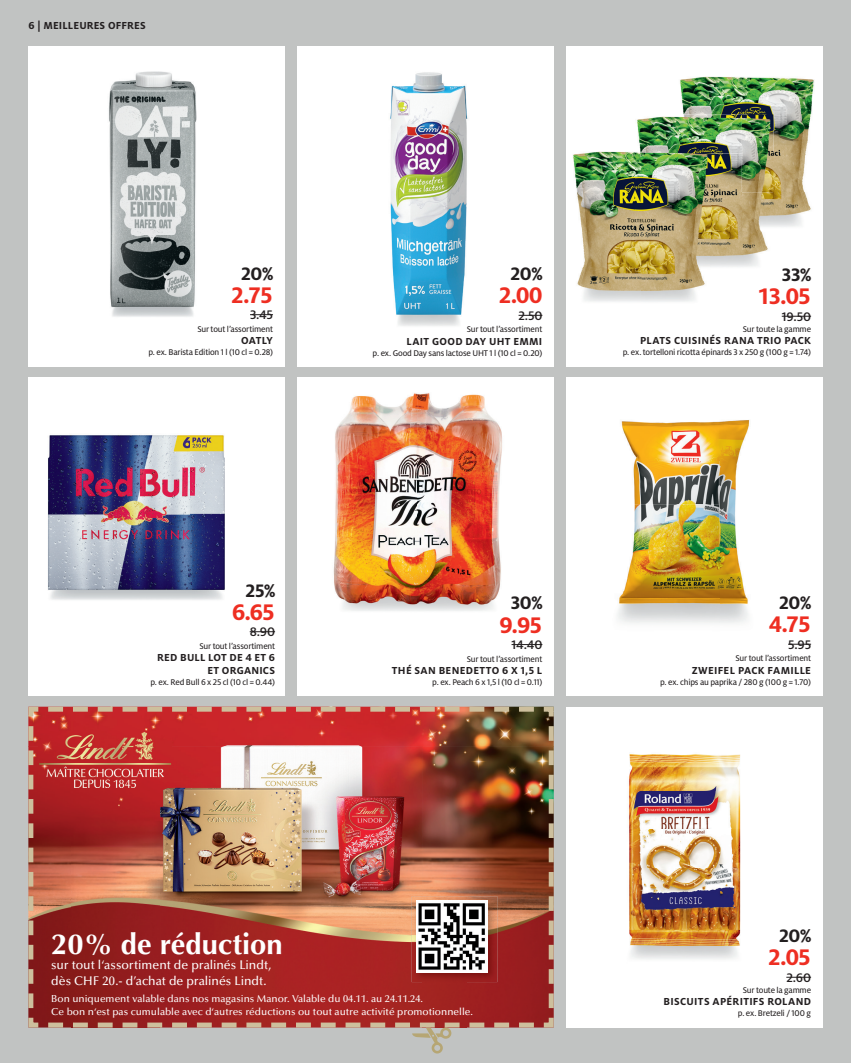
<style>
.page{position:relative;width:851px;height:1063px;background:#fff}
.page>*{position:absolute;margin:0;border:0;box-sizing:border-box;transform-origin:0 0}
.t1{font:700 29.12px "Optima LT Pro";color:#fff}
.t2{font:700 25px "Milofor Manor";letter-spacing:-.05em;color:#ee2e22}
.t3{font:700 20px "Milofor Manor";color:#231f20}
.t4{font:500 13.75px "Milofor Manor";letter-spacing:-.01em;color:#231f20}
.t5{font:500 12.62px/15.2px "Optima LT Pro";color:#fff}
.t6{font:700 11.25px/12.5px "Milofor Manor";letter-spacing:.025em;color:#231f20;text-align:right}
.t7{font:500 10.12px/12.6px "Optima LT Pro";color:#fff}
.t8{font:9.12px "Milofor Manor Text";letter-spacing:-.02em;color:#231f20}
</style>
<div class="page">
<div style="left:0;top:0;width:850px;height:1063px;background:#c1c3c2"></div>
<div style="left:28px;top:46px;width:257px;height:320px;background:#fff"></div>
<div style="left:297px;top:46px;width:256px;height:320px;background:#fff"></div>
<div style="left:566px;top:46px;width:256px;height:320px;background:#fff"></div>
<div style="left:28px;top:377px;width:257px;height:319px;background:#fff"></div>
<div style="left:297px;top:377px;width:256px;height:319px;background:#fff"></div>
<div style="left:566px;top:377px;width:256px;height:319px;background:#fff"></div>
<div style="left:566px;top:707px;width:256px;height:321px;background:#fff"></div>
<img style="left:333px;top:393px;width:169px;height:218px">
<img style="left:629px;top:754px;width:112px;height:205px">
<img style="left:617px;top:420px;width:133px;height:203px">
<img style="left:390px;top:72px;width:78px;height:254px">
<img style="left:680px;top:76px;width:134px;height:38px">
<img style="left:683px;top:114px;width:64px;height:1px">
<img style="left:747px;top:114px;width:64px;height:39px">
<img style="left:773px;top:153px;width:38px;height:74px">
<img style="left:635px;top:116px;width:43px;height:115px">
<img style="left:635px;top:231px;width:133px;height:40px">
<img style="left:678px;top:115px;width:63px;height:38px">
<img style="left:741px;top:115px;width:32px;height:116px">
<img style="left:710px;top:153px;width:31px;height:78px">
<img style="left:573px;top:151px;width:62px;height:116px">
<img style="left:577px;top:267px;width:64px;height:35px">
<img style="left:641px;top:271px;width:64px;height:31px">
<img style="left:678px;top:149px;width:32px;height:82px">
<img style="left:109px;top:71px;width:88px;height:246px">
<img style="left:48px;top:435px;width:177px;height:165px">
<svg style="left:250px;top:314px;width:23px;height:1px"></svg>
<svg style="left:250px;top:631px;width:25px;height:1px"></svg>
<svg style="left:786px;top:977px;width:25px;height:1px"></svg>
<svg style="left:518px;top:315px;width:24px;height:1px"></svg>
<hr style="left:511px;top:644px;width:31px;height:1px;background:#231f20">
<hr style="left:781px;top:316px;width:30px;height:1px;background:#231f20">
<svg style="left:788px;top:644px;width:23px;height:1px"></svg>
<svg style="left:412px;top:1030px;width:40px;height:24px"></svg>
<img style="left:28px;top:706px;width:526px;height:324px">
<p class="t6" style="left:28px;top:18px;width:119px">6 | MEILLEURES OFFRES</p>
<h3 class="t3" style="left:241px;top:261px;width:34px">20%</h3>
<h2 class="t2" style="left:231px;top:280px;width:44px">2.75</h2>
<h3 class="t4" style="left:250px;top:306px;width:24px">3.45</h3>
<p class="t8" style="left:197px;top:326px;width:77px">Sur tout l’assortiment</p>
<p class="t6" style="left:241px;top:334px;width:33px">OATLY</p>
<p class="t8" style="left:148px;top:350px;width:126px">p. ex. Barista Edition 1 l (10 cl = 0.28)</p>
<h3 class="t3" style="left:245px;top:578px;width:31px">25%</h3>
<h2 class="t2" style="left:232px;top:597px;width:44px">6.65</h2>
<h3 class="t4" style="left:250px;top:624px;width:27px">8.90</h3>
<p class="t8" style="left:199px;top:643px;width:77px">Sur tout l’assortiment</p>
<p class="t6" style="left:157px;top:651px;width:119px">RED BULL LOT DE 4 ET 6<br>ET ORGANICS</p>
<p class="t8" style="left:150px;top:679px;width:126px">p. ex. Red Bull 6 x 25 cl (10 cl = 0.44)</p>
<h3 class="t3" style="left:510px;top:262px;width:34px">20%</h3>
<h2 class="t2" style="left:498px;top:280px;width:46px">2.00</h2>
<h3 class="t4" style="left:518px;top:307px;width:25px">2.50</h3>
<p class="t8" style="left:466px;top:327px;width:77px">Sur tout l’assortiment</p>
<p class="t6" style="left:406px;top:335px;width:137px">LAIT GOOD DAY UHT EMMI</p>
<p class="t8" style="left:372px;top:350px;width:171px">p. ex. Good Day sans lactose UHT 1 l (10 cl = 0.20)</p>
<h3 class="t3" style="left:781px;top:263px;width:31px">33%</h3>
<h2 class="t2" style="left:757px;top:281px;width:55px">13.05</h2>
<h3 class="t4" style="left:781px;top:308px;width:31px">19.50</h3>
<p class="t8" style="left:742px;top:326px;width:70px">Sur toute la gamme</p>
<p class="t6" style="left:640px;top:334px;width:172px">PLATS CUISINÉS RANA TRIO PACK</p>
<p class="t8" style="left:622px;top:350px;width:190px">p. ex. tortelloni ricotta épinards 3 x 250 g (100 g = 1.74)</p>
<h3 class="t3" style="left:510px;top:591px;width:33px">30%</h3>
<h2 class="t2" style="left:499px;top:609px;width:44px">9.95</h2>
<h3 class="t4" style="left:511px;top:636px;width:32px">14.40</h3>
<p class="t8" style="left:466px;top:656px;width:77px">Sur tout l’assortiment</p>
<p class="t6" style="left:392px;top:664px;width:152px">THÉ SAN BENEDETTO 6 X 1,5 L</p>
<p class="t8" style="left:432px;top:679px;width:112px">p. ex. Peach 6 x 1,5 l (10 cl = 0.11)</p>
<h3 class="t3" style="left:779px;top:590px;width:34px">20%</h3>
<h2 class="t2" style="left:768px;top:609px;width:44px">4.75</h2>
<h3 class="t4" style="left:788px;top:636px;width:24px">5.95</h3>
<p class="t8" style="left:735px;top:656px;width:77px">Sur tout l’assortiment</p>
<p class="t6" style="left:691px;top:664px;width:121px">ZWEIFEL PACK FAMILLE</p>
<p class="t8" style="left:660px;top:679px;width:152px">p. ex. chips au paprika / 280 g (100 g = 1.70)</p>
<h1 class="t1" style="left:51px;top:927px;width:233px">20% de réduction</h1>
<h3 class="t5" style="left:51px;top:959px;width:222px">sur tout l‘assortiment de pralinés Lindt, dès CHF 20.- d’achat de pralinés Lindt.</h3>
<p class="t7" style="left:51px;top:994px;width:423px">Bon uniquement valable dans nos magasins Manor. Valable du 04.11. au 24.11.24.<br>Ce bon n‘est pas cumulable avec d‘autres réductions ou tout autre activité promotionnelle.</p>
<h3 class="t3" style="left:779px;top:924px;width:34px">20%</h3>
<h2 class="t2" style="left:767px;top:942px;width:45px">2.05</h2>
<h3 class="t4" style="left:786px;top:969px;width:26px">2.60</h3>
<p class="t8" style="left:742px;top:987px;width:70px">Sur toute la gamme</p>
<p class="t6" style="left:663px;top:995px;width:149px">BISCUITS APÉRITIFS ROLAND</p>
<p class="t8" style="left:737px;top:1011px;width:75px">p. ex. Bretzeli / 100 g</p>
</div>
